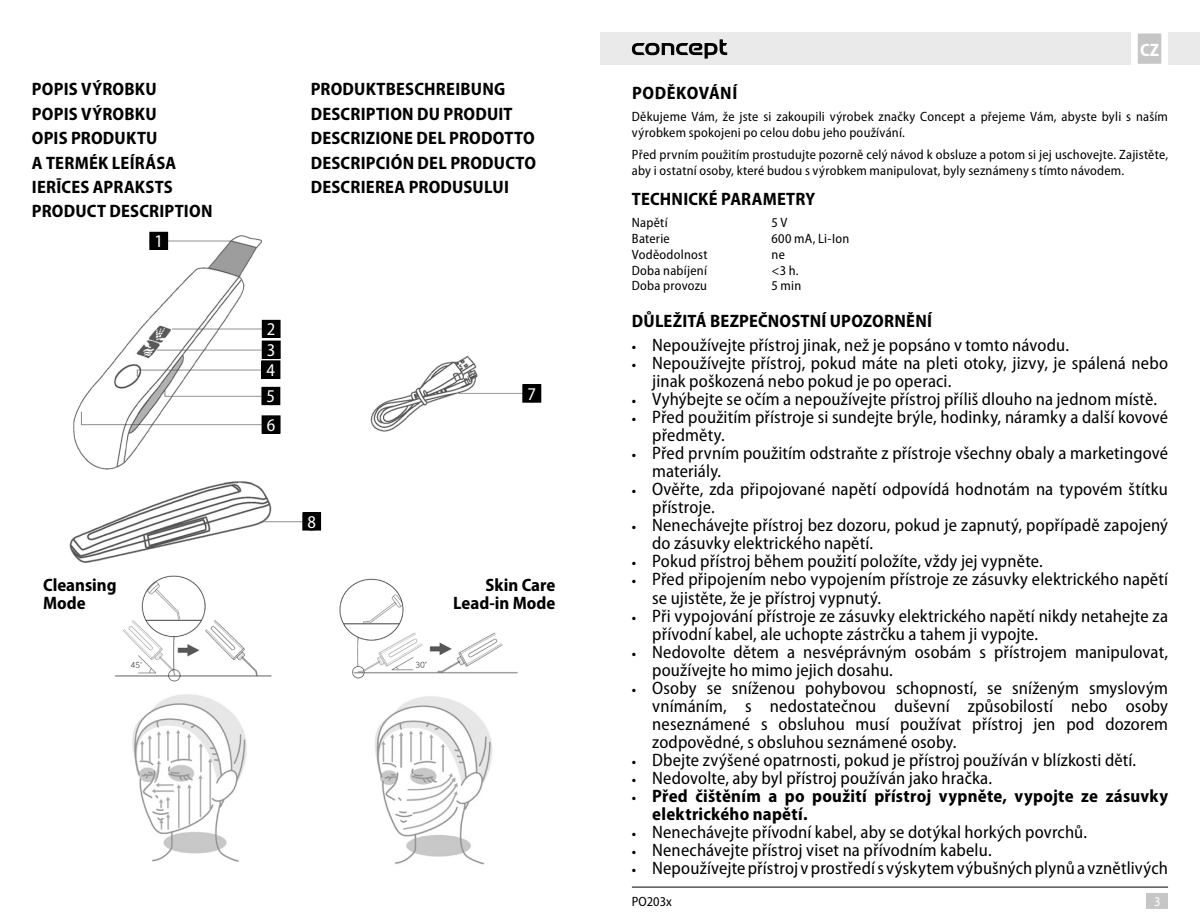
<style>
.page{position:relative;width:1200px;height:919px;background:#fff}
.page>*{position:absolute;margin:0;border:0;box-sizing:border-box;transform-origin:0 0}
.t1{font:semi-condensed 18px/18px "Myriad Pro";letter-spacing:.01em;color:#000}
.Nadpis_odsazení_1_mm{font:700 semi-condensed 18px/18px "Myriad Pro";letter-spacing:.015em;color:#000}
.Nadpis_odsazení_1_mm-2{font:700 semi-condensed 18px "Myriad Pro";letter-spacing:.035em;color:#000}
.Odrážky-moje_bold{font:semi-condensed 18px "Myriad Pro";color:#fff}
.t2{font:700 semi-condensed 18px "Myriad Pro";color:#fff}
.Text{font:semi-condensed 13.5px/15.8px "Myriad Pro";letter-spacing:.015em;color:#000}
.Odrážky-moje_bold-2{font:semi-condensed 13.5px "Myriad Pro";letter-spacing:.02em;color:#000}
.t3{font:semi-condensed 13.5px "Myriad Pro";color:#fff}
.s1{font-weight:700;font-size:13.5px}
.s2{font-size:13.5px}
</style>
<div class="page">
<div style="left:600px;top:32px;width:599px;height:32px;background:#eaeaea"></div>
<div style="left:1146px;top:892px;width:21px;height:16px;background:#c6c6c6"></div>
<svg style="left:1127px;top:32px;width:44px;height:33px"></svg>
<hr style="left:631px;top:886px;width:536px;height:1px;background:#000">
<svg style="left:631px;top:39px;width:96px;height:20px"></svg>
<img style="left:114px;top:575px;width:158px;height:107px">
<img style="left:132px;top:694px;width:115px;height:168px">
<img style="left:375px;top:696px;width:118px;height:169px">
<img style="left:339px;top:578px;width:179px;height:101px">
<img style="left:69px;top:232px;width:251px;height:330px">
<img style="left:370px;top:355px;width:171px;height:77px">
<div style="left:262px;top:320px;width:18px;height:17px;background:#000"></div>
<div style="left:262px;top:320px;width:18px;height:18px;border:1px solid #000"></div>
<div style="left:262px;top:341px;width:18px;height:17px;background:#000"></div>
<div style="left:262px;top:341px;width:18px;height:18px;border:1px solid #000"></div>
<div style="left:262px;top:361px;width:18px;height:17px;background:#000"></div>
<div style="left:261px;top:360px;width:19px;height:18px;border:1px solid #000"></div>
<div style="left:262px;top:387px;width:18px;height:17px;background:#000"></div>
<div style="left:261px;top:387px;width:19px;height:18px;border:1px solid #000"></div>
<div style="left:262px;top:416px;width:18px;height:17px;background:#000"></div>
<div style="left:262px;top:415px;width:18px;height:18px;border:1px solid #000"></div>
<div style="left:303px;top:513px;width:17px;height:17px;background:#000"></div>
<div style="left:302px;top:512px;width:19px;height:18px;border:1px solid #000"></div>
<div style="left:522px;top:385px;width:18px;height:17px;background:#000"></div>
<div style="left:522px;top:384px;width:19px;height:18px;border:1px solid #000"></div>
<div style="left:150px;top:232px;width:17px;height:17px;background:#000"></div>
<div style="left:149px;top:232px;width:19px;height:18px;border:1px solid #000"></div>
<p class="Nadpis_odsazení_1_mm" style="left:32px;top:80px;width:126px">POPIS VÝROBKU</p>
<p class="Nadpis_odsazení_1_mm" style="left:32px;top:105px;width:126px">POPIS VÝROBKU</p>
<p class="Nadpis_odsazení_1_mm" style="left:32px;top:129px;width:127px">OPIS PRODUKTU</p>
<p class="Nadpis_odsazení_1_mm" style="left:32px;top:154px;width:146px">A TERMÉK LEÍRÁSA</p>
<p class="Nadpis_odsazení_1_mm" style="left:32px;top:178px;width:142px">IERĪCES APRAKSTS</p>
<p class="Nadpis_odsazení_1_mm" style="left:32px;top:202px;width:182px">PRODUCT DESCRIPTION</p>
<p class="Odrážky-moje_bold" style="left:154px;top:231px;width:10px">1</p>
<p class="Nadpis_odsazení_1_mm" style="left:43px;top:576px;width:75px">Cleansing</p>
<p class="Nadpis_odsazení_1_mm" style="left:43px;top:594px;width:44px">Mode</p>
<p class="Nadpis_odsazení_1_mm" style="left:310px;top:80px;width:196px">PRODUKTBESCHREIBUNG</p>
<p class="Nadpis_odsazení_1_mm" style="left:310px;top:105px;width:203px">DESCRIPTION DU PRODUIT</p>
<p class="Nadpis_odsazení_1_mm" style="left:310px;top:129px;width:225px">DESCRIZIONE DEL PRODOTTO</p>
<p class="Nadpis_odsazení_1_mm" style="left:310px;top:154px;width:227px">DESCRIPCIÓN DEL PRODUCTO</p>
<p class="Nadpis_odsazení_1_mm" style="left:310px;top:178px;width:200px">DESCRIEREA PRODUSULUI</p>
<p class="Odrážky-moje_bold" style="left:267px;top:319px;width:10px">2</p>
<p class="Odrážky-moje_bold" style="left:267px;top:340px;width:10px">3</p>
<p class="Odrážky-moje_bold" style="left:266px;top:360px;width:10px">4</p>
<p class="Odrážky-moje_bold" style="left:266px;top:386px;width:10px">5</p>
<p class="Odrážky-moje_bold" style="left:267px;top:415px;width:10px">6</p>
<p class="Odrážky-moje_bold" style="left:307px;top:512px;width:10px">8</p>
<p class="Odrážky-moje_bold" style="left:527px;top:384px;width:10px">7</p>
<p class="Nadpis_odsazení_1_mm" style="left:453px;top:576px;width:103px;text-align:right">Skin Care<br>Lead-in Mode</p>
<p class="t2" style="left:1139px;top:40px;width:20px">CZ</p>
<p class="Nadpis_odsazení_1_mm-2" style="left:632px;top:83px;width:107px">PODĚKOVÁNÍ</p>
<p class="Text" style="left:631px;top:109px;width:537px">Děkujeme Vám, že jste si zakoupili výrobek značky Concept a přejeme Vám, abyste byli s naším výrobkem spokojeni po celou dobu jeho používání.</p>
<p class="Text" style="left:631px;top:147px;width:537px">Před prvním použitím prostudujte pozorně celý návod k obsluze a potom si jej uschovejte. Zajistěte, aby i ostatní osoby, které budou s výrobkem manipulovat, byly seznámeny s tímto návodem.</p>
<p class="Nadpis_odsazení_1_mm" style="left:631px;top:190px;width:185px">TECHNICKÉ PARAMETRY</p>
<p class="Odrážky-moje_bold-2" style="left:631px;top:215px;width:37px">Napětí</p>
<p class="Odrážky-moje_bold-2" style="left:771px;top:215px;width:18px">5 V</p>
<p class="Odrážky-moje_bold-2" style="left:631px;top:231px;width:39px">Baterie</p>
<p class="Odrážky-moje_bold-2" style="left:771px;top:231px;width:79px">600 mA, Li-Ion</p>
<p class="Odrážky-moje_bold-2" style="left:631px;top:247px;width:77px">Voděodolnost</p>
<p class="Odrážky-moje_bold-2" style="left:771px;top:247px;width:15px">ne</p>
<p class="Odrážky-moje_bold-2" style="left:631px;top:263px;width:77px">Doba nabíjení</p>
<p class="Odrážky-moje_bold-2" style="left:771px;top:263px;width:29px">&lt;3 h.</p>
<p class="Odrážky-moje_bold-2" style="left:631px;top:278px;width:77px">Doba provozu</p>
<p class="Odrážky-moje_bold-2" style="left:771px;top:278px;width:31px">5 min</p>
<p class="Nadpis_odsazení_1_mm" style="left:631px;top:312px;width:301px">DŮLEŽITÁ BEZPEČNOSTNÍ UPOZORNĚNÍ</p>
<p class="t1" style="left:631px;top:336px;width:438px"><span class="s1">•</span> Nepoužívejte přístroj jinak, než je popsáno v tomto návodu.</p>
<p class="t1" style="left:652px;top:354px;width:517px;text-indent:-20px"><span class="s1">•</span> Nepoužívejte přístroj, pokud máte na pleti otoky, jizvy, je spálená nebo jinak poškozená nebo pokud je po operaci.</p>
<p class="t1" style="left:631px;top:390px;width:526px"><span class="s1">•</span> Vyhýbejte se očím a nepoužívejte přístroj příliš dlouho na jednom místě.</p>
<p class="t1" style="left:652px;top:408px;width:517px;text-indent:-20px"><span class="s1">•</span> Před použitím přístroje si sundejte brýle, hodinky, náramky a další kovové předměty.</p>
<p class="t1" style="left:652px;top:444px;width:517px;text-indent:-20px"><span class="s1">•</span> Před prvním použitím odstraňte z přístroje všechny obaly a marketingové materiály.</p>
<p class="t1" style="left:652px;top:480px;width:517px;text-indent:-20px"><span class="s1">•</span> Ověřte, zda připojované napětí odpovídá hodnotám na typovém štítku přístroje.</p>
<p class="t1" style="left:652px;top:516px;width:517px;text-indent:-20px"><span class="s1">•</span> Nenechávejte přístroj bez dozoru, pokud je zapnutý, popřípadě zapojený do zásuvky elektrického napětí.</p>
<p class="t1" style="left:631px;top:552px;width:412px"><span class="s1">•</span> Pokud přístroj během použití položíte, vždy jej vypněte.</p>
<p class="t1" style="left:652px;top:570px;width:517px;text-indent:-20px"><span class="s1">•</span> Před připojením nebo vypojením přístroje ze zásuvky elektrického napětí se ujistěte, že je přístroj vypnutý.</p>
<p class="t1" style="left:652px;top:606px;width:517px;text-indent:-20px"><span class="s1">•</span> Při vypojování přístroje ze zásuvky elektrického napětí nikdy netahejte za přívodní kabel, ale uchopte zástrčku a tahem ji vypojte.</p>
<p class="t1" style="left:652px;top:642px;width:517px;text-indent:-20px"><span class="s1">•</span> Nedovolte dětem a nesvéprávným osobám s přístrojem manipulovat, používejte ho mimo jejich dosahu.</p>
<p class="t1" style="left:652px;top:678px;width:517px;text-align:justify;text-indent:-20px"><span class="s1">•</span> Osoby se sníženou pohybovou schopností, se sníženým smyslovým vnímáním, s nedostatečnou duševní způsobilostí nebo osoby neseznámené s obsluhou musí používat přístroj jen pod dozorem zodpovědné, s obsluhou seznámené osoby.</p>
<p class="t1" style="left:631px;top:750px;width:506px"><span class="s1">•</span> Dbejte zvýšené opatrnosti, pokud je přístroj používán v blízkosti dětí.</p>
<p class="t1" style="left:631px;top:768px;width:361px"><span class="s1">•</span> Nedovolte, aby byl přístroj používán jako hračka.</p>
<p class="Nadpis_odsazení_1_mm" style="left:652px;top:786px;width:517px;text-indent:-20px"><span class="s2">•</span> Před čištěním a po použití přístroj vypněte, vypojte ze zásuvky elektrického napětí.</p>
<p class="t1" style="left:631px;top:822px;width:456px"><span class="s1">•</span> Nenechávejte přívodní kabel, aby se dotýkal horkých povrchů.</p>
<p class="t1" style="left:631px;top:840px;width:361px"><span class="s1">•</span> Nenechávejte přístroj viset na přívodním kabelu.</p>
<p class="t1" style="left:631px;top:858px;width:537px"><span class="s1">•</span> Nepoužívejte přístroj v prostředí s výskytem výbušných plynů a vznětlivých</p>
<p class="Text" style="left:631px;top:893px;width:41px">PO203x</p>
<p class="t3" style="left:1153px;top:893px;width:8px">3</p>
</div>
